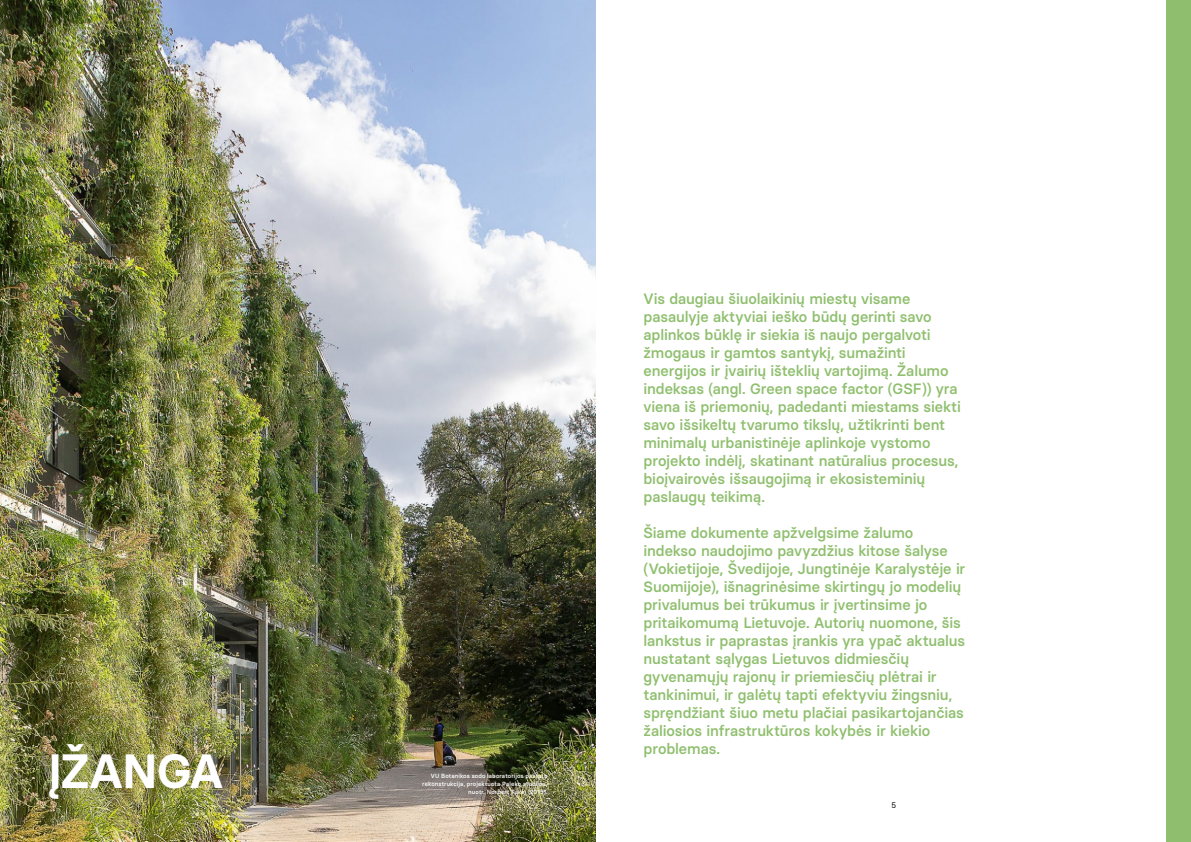
<style>
.page{position:relative;width:1191px;height:842px;background:#fff}
.page>*{position:absolute;margin:0;border:0;box-sizing:border-box;transform-origin:0 0}
.t1{font:600 48px "Basier Square";letter-spacing:-.02em;color:#fff}
.t2{font:500 15px/18px "Basier Square";letter-spacing:-.005em;color:#8fbf6e}
.t3{font:8px "Basier Square";color:#000}
.t4{font:500 6px/8px "Basier Square";letter-spacing:.02em;color:#fff;text-align:right}
</style>
<div class="page">
<div style="left:1167px;top:0;width:24px;height:842px;background:#8fbf6e"></div>
<img style="left:0;top:0;width:595px;height:842px">
<h1 class="t1" style="left:48px;top:741px;width:177px">ĮŽANGA</h1>
<p class="t4" style="left:422px;top:772px;width:127px">VU Botanikos sodo laboratorijos pastato rekonstrukcija, projektuota Paleko studijos,</p>
<p class="t4" style="left:468px;top:788px;width:81px">nuotr. Norbert Tukaj (2015).</p>
<p class="t2" style="left:643px;top:290px;width:319px">Vis daugiau šiuolaikinių miestų visame pasaulyje aktyviai ieško būdų gerinti savo aplinkos būklę ir siekia iš naujo pergalvoti žmogaus ir gamtos santykį, sumažinti energijos ir įvairių išteklių vartojimą. Žalumo indeksas (angl. Green space factor (GSF)) yra viena iš priemonių, padedanti miestams siekti savo išsikeltų tvarumo tikslų, užtikrinti bent minimalų urbanistinėje aplinkoje vystomo projekto indėlį, skatinant natūralius procesus, bioįvairovės išsaugojimą ir ekosisteminių paslaugų teikimą.</p>
<p class="t2" style="left:643px;top:524px;width:323px">Šiame dokumente apžvelgsime žalumo indekso naudojimo pavyzdžius kitose šalyse (Vokietijoje, Švedijoje, Jungtinėje Karalystėje ir Suomijoje), išnagrinėsime skirtingų jo modelių privalumus bei trūkumus ir įvertinsime jo pritaikomumą Lietuvoje. Autorių nuomone, šis lankstus ir paprastas įrankis yra ypač aktualus nustatant sąlygas Lietuvos didmiesčių gyvenamųjų rajonų ir priemiesčių plėtrai ir tankinimui, ir galėtų tapti efektyviu žingsniu, spręndžiant šiuo metu plačiai pasikartojančias žaliosios infrastruktūros kokybės ir kiekio problemas.</p>
<p class="t3" style="left:891px;top:800px;width:6px">5</p>
</div>
